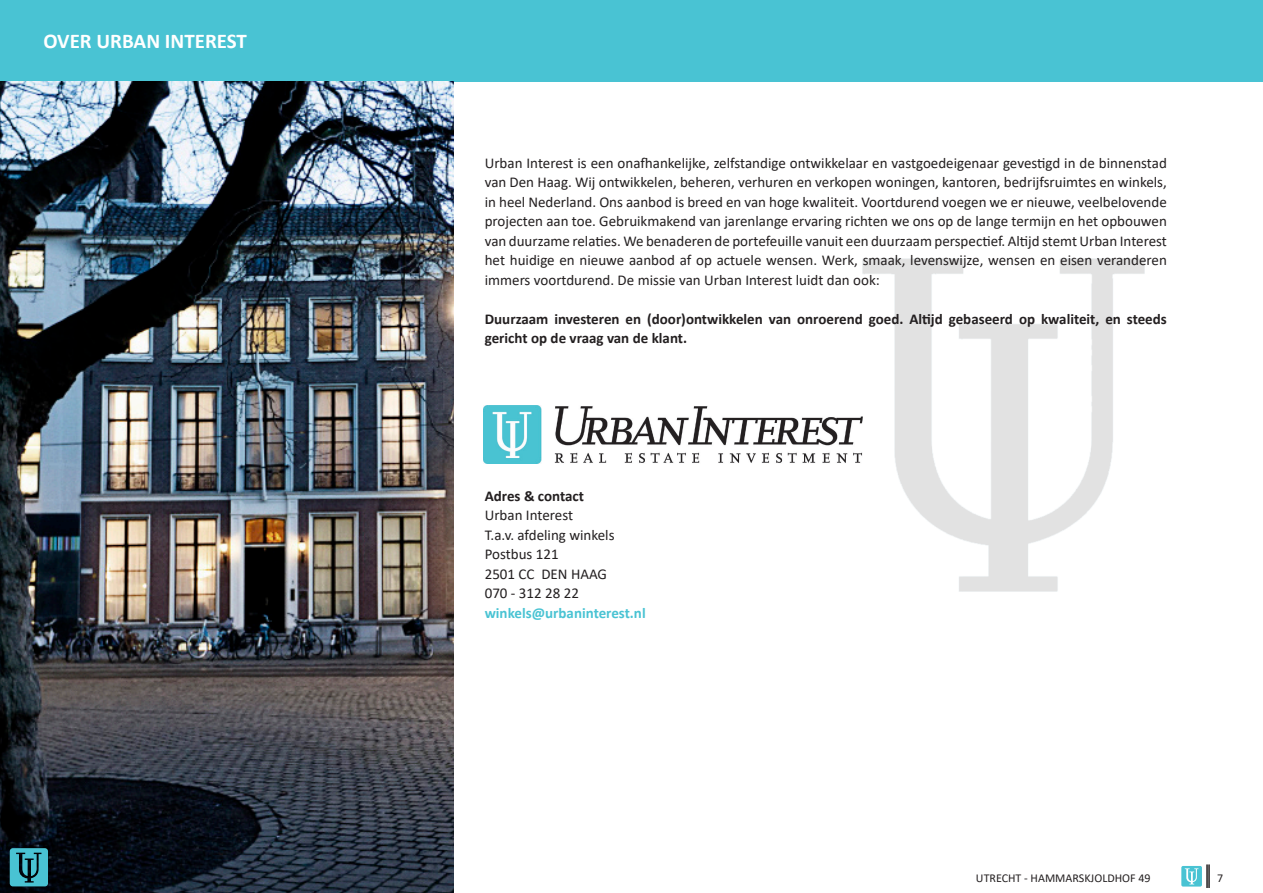
<style>
.page{position:relative;width:1263px;height:893px;background:#fff}
.page>*{position:absolute;margin:0;border:0;box-sizing:border-box;transform-origin:0 0}
.Basisalinea{font:700 21px "Calibri";color:#fff}
.BASISTEKST{font:15px/19.5px "Calibri";color:#231f20;text-align:justify}
.BASISTEKST-2{font:700 15px/19.5px "Calibri";color:#231f20}
.BASISTEKST-3{font:700 15px "Calibri";color:#49c3d3}
.Basisalinea-2{font:12px "Calibri";color:#231f20}
</style>
<div class="page">
<div style="left:0;top:0;width:1263px;height:81px;background:#49c3d3"></div>
<svg style="left:1181px;top:864px;width:28px;height:24px"></svg>
<img style="left:0;top:81px;width:454px;height:812px">
<img style="left:862px;top:259px;width:282px;height:332px">
<svg style="left:10px;top:848px;width:38px;height:38px"></svg>
<img style="left:483px;top:405px;width:379px;height:58px">
<p class="Basisalinea" style="left:43px;top:27px;width:205px">OVER URBAN INTEREST</p>
<p class="BASISTEKST" style="left:485px;top:152px;width:684px">Urban Interest is een onafhankelijke, zelfstandige ontwikkelaar en vastgoedeigenaar gevestigd in de binnenstad van Den Haag. Wij ontwikkelen, beheren, verhuren en verkopen woningen, kantoren, bedrijfsruimtes en winkels, in heel Nederland. Ons aanbod is breed en van hoge kwaliteit. Voortdurend voegen we er nieuwe, veelbelovende projecten aan toe. Gebruikmakend van jarenlange ervaring richten we ons op de lange termijn en het opbouwen van duurzame relaties. We benaderen de portefeuille vanuit een duurzaam perspectief. Altijd stemt Urban Interest het huidige en nieuwe aanbod af op actuele wensen. Werk, smaak, levenswijze, wensen en eisen veranderen immers voortdurend. De missie van Urban Interest luidt dan ook:</p>
<p class="BASISTEKST-2" style="left:485px;top:309px;width:684px">Duurzaam investeren en (door)ontwikkelen van onroerend goed. Altijd gebaseerd op kwaliteit, en steeds gericht op de vraag van de klant.</p>
<p class="BASISTEKST-2" style="left:485px;top:486px;width:101px">Adres &amp; contact</p>
<p class="BASISTEKST" style="left:485px;top:505px;width:131px;text-align:left">Urban Interest<br>T.a.v. afdeling winkels<br>Postbus 121<br>2501 CC DEN HAAG</p>
<p class="BASISTEKST" style="left:485px;top:583px;width:96px">070 - 312 28 22</p>
<p class="BASISTEKST-3" style="left:485px;top:602px;width:162px">winkels@urbaninterest.nl</p>
<p class="Basisalinea-2" style="left:976px;top:870px;width:176px">UTRECHT - HAMMARSKJOLDHOF 49</p>
<p class="Basisalinea-2" style="left:1217px;top:870px;width:8px">7</p>
</div>
